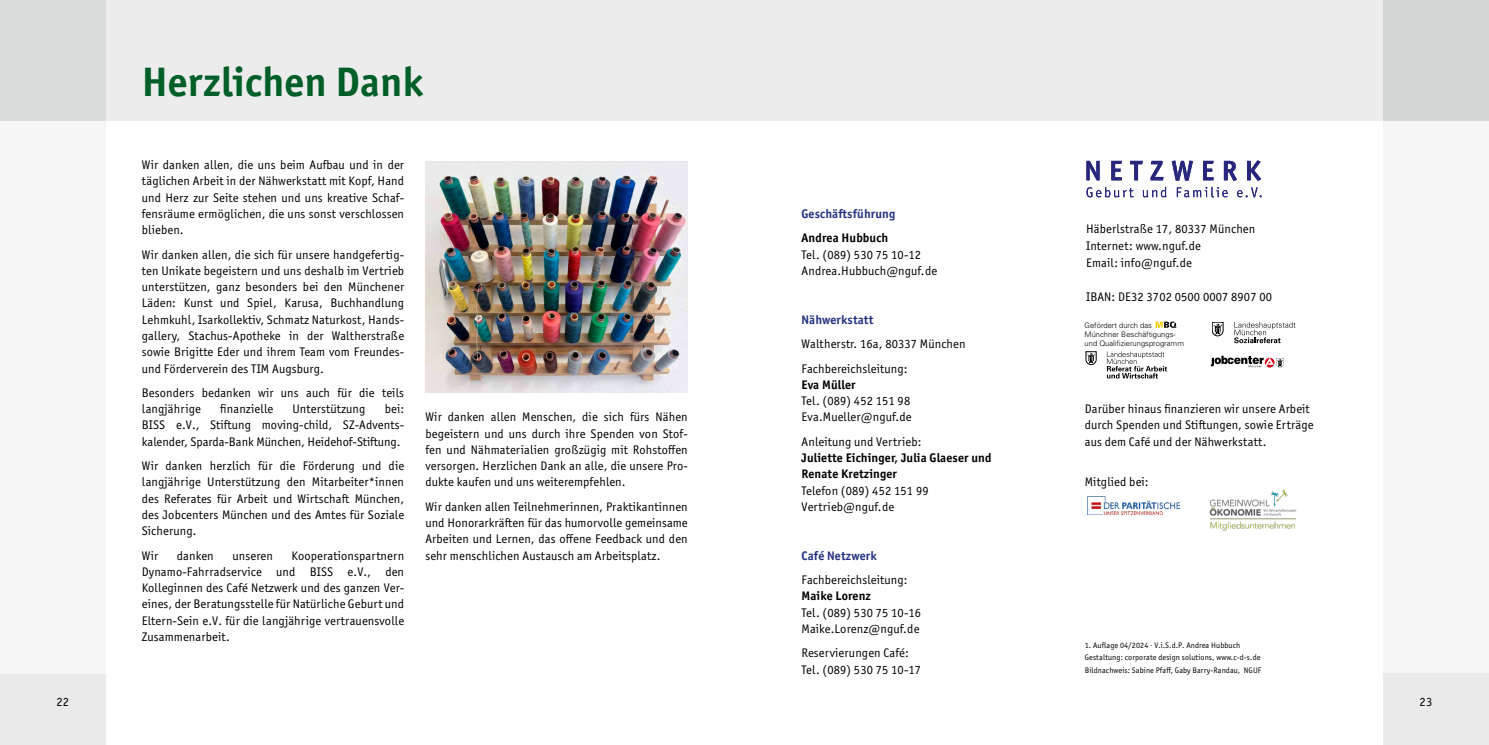
<style>
.page{position:relative;width:1489px;height:745px;background:#fff}
.page>*{position:absolute;margin:0;border:0;box-sizing:border-box;transform-origin:0 0}
.t1{font:700 41.25px "Officina Sans ITC Pro";letter-spacing:.005em;color:#005f28}
.t2{font:12.5px/16.2px "Officina Sans ITC Pro";letter-spacing:.01em;color:#000}
.t3{font:700 12.5px/16.2px "Officina Sans ITC Pro";letter-spacing:.01em;color:#000}
.t4{font:700 12.5px "Officina Sans ITC Pro";letter-spacing:.01em;color:#243282}
.t5{font:8px/12.5px "Officina Sans ITC Pro";letter-spacing:.01em;color:#000}
.t6{font:300 7.62px/9.1px "Univers";color:#000}
</style>
<div class="page">
<div style="left:1382px;top:0;width:106px;height:744px;background:#f6f6f6"></div>
<div style="left:0;top:0;width:1488px;height:121px;background:#ececec"></div>
<div style="left:1382px;top:0;width:106px;height:120px;background:#d4d5d5"></div>
<div style="left:0;top:0;width:106px;height:744px;background:#f6f6f6"></div>
<div style="left:1382px;top:673px;width:106px;height:71px;background:#eaeaea"></div>
<div style="left:0;top:0;width:106px;height:121px;background:#dadbdb"></div>
<div style="left:0;top:673px;width:106px;height:71px;background:#eaeaea"></div>
<img style="left:1087px;top:496px;width:92px;height:18px">
<img style="left:1209px;top:489px;width:88px;height:42px">
<svg style="left:1234px;top:322px;width:61px;height:21px"></svg>
<svg style="left:1212px;top:322px;width:11px;height:14px"></svg>
<svg style="left:1155px;top:321px;width:21px;height:6px"></svg>
<svg style="left:1106px;top:351px;width:60px;height:27px"></svg>
<svg style="left:1085px;top:351px;width:11px;height:13px"></svg>
<svg style="left:1210px;top:355px;width:73px;height:12px"></svg>
<svg style="left:1086px;top:187px;width:175px;height:10px"></svg>
<svg style="left:1086px;top:160px;width:174px;height:21px"></svg>
<img style="left:425px;top:161px;width:262px;height:231px">
<h1 class="t1" style="left:142px;top:56px;width:283px">Herzlichen Dank</h1>
<p class="t2" style="left:142px;top:157px;width:264px;text-align:justify">Wir danken allen, die uns beim Aufbau und in der täglichen Arbeit in der Nähwerkstatt mit Kopf, Hand und Herz zur Seite stehen und uns kreative Schaf&shy;fensräume ermöglichen, die uns sonst verschlossen blieben.</p>
<p class="t2" style="left:142px;top:246px;width:264px;text-align:justify">Wir danken allen, die sich für unsere handgefertig&shy;ten Unikate begeistern und uns deshalb im Vertrieb unterstützen, ganz besonders bei den Münchener Läden: Kunst und Spiel, Karusa, Buchhandlung Lehmkuhl, Isarkollektiv, Schmatz Naturkost, Hands&shy;gallery, Stachus-Apotheke in der Waltherstraße sowie Brigitte Eder und ihrem Team vom Freundes&shy;und Förderverein des TIM Augsburg.</p>
<p class="t2" style="left:142px;top:384px;width:264px">Besonders bedanken wir uns auch für die teils langjährige</p>
<p class="t2" style="left:142px;top:400px;width:264px;text-align:justify;text-indent:243px">bei:<br>BISS e.V., Stiftung moving-child, SZ-Advents&shy;kalender, Sparda-Bank München, Heidehof-Stiftung.</p>
<p class="t2" style="left:142px;top:457px;width:264px;text-align:justify">Wir danken herzlich für die Förderung und die langjährige Unterstützung den Mitarbeiter*innen des Referates für Arbeit und Wirtschaft München, des Jobcenters München und des Amtes für Soziale Sicherung.</p>
<p class="t2" style="left:142px;top:547px;width:18px">Wir</p>
<p class="t2" style="left:177px;top:547px;width:38px">danken</p>
<p class="t2" style="left:232px;top:547px;width:42px">unseren</p>
<p class="t2" style="left:220px;top:400px;width:55px">finanzielle</p>
<p class="t2" style="left:292px;top:400px;width:74px">Unterstützung</p>
<p class="t2" style="left:142px;top:547px;width:264px;text-align:justify;text-indent:150px">Kooperationspartnern Dynamo-Fahrradservice und BISS e.V., den Kolleginnen des Café Netzwerk und des ganzen Ver&shy;eines, der Beratungsstelle für Natürliche Geburt und Eltern-Sein e.V. für die langjährige vertrauensvolle Zusammenarbeit.</p>
<p class="t2" style="left:425px;top:408px;width:264px;text-align:justify">Wir danken allen Menschen, die sich fürs Nähen begeistern und uns durch ihre Spenden von Stof&shy;fen und Nähmaterialien großzügig mit Rohstoffen versorgen. Herzlichen Dank an alle, die unsere Pro&shy;dukte kaufen und uns weiterempfehlen.</p>
<p class="t2" style="left:425px;top:498px;width:264px;text-align:justify">Wir danken allen Teilnehmerinnen, Praktikantinnen und Honorarkräften für das humorvolle gemeinsame Arbeiten und Lernen, das offene Feedback und den sehr menschlichen Austausch am Arbeitsplatz.</p>
<p class="t4" style="left:801px;top:206px;width:95px">Geschäftsführung</p>
<p class="t3" style="left:801px;top:230px;width:88px">Andrea Hubbuch</p>
<p class="t2" style="left:801px;top:246px;width:137px">Tel. (089) 530 75 10-12<br>Andrea.Hubbuch@nguf.de</p>
<p class="t4" style="left:801px;top:311px;width:73px">Nähwerkstatt</p>
<p class="t2" style="left:801px;top:331px;width:165px;line-height:24.4px">Waltherstr. 16a, 80337 München<br>Fachbereichsleitung:</p>
<p class="t3" style="left:801px;top:376px;width:56px">Eva Müller</p>
<p class="t2" style="left:801px;top:392px;width:112px">Tel. (089) 452 151 98<br>Eva.Mueller@nguf.de</p>
<p class="t2" style="left:801px;top:433px;width:121px">Anleitung und Vertrieb:</p>
<p class="t3" style="left:801px;top:449px;width:191px">Juliette Eichinger, Julia Glaeser und<br>Renate Kretzinger</p>
<p class="t2" style="left:801px;top:482px;width:128px">Telefon (089) 452 151 99<br>Vertrieb@nguf.de</p>
<p class="t4" style="left:801px;top:547px;width:76px">Café Netzwerk</p>
<p class="t2" style="left:801px;top:571px;width:107px">Fachbereichsleitung:</p>
<p class="t3" style="left:801px;top:587px;width:71px">Maike Lorenz</p>
<p class="t2" style="left:801px;top:603px;width:121px">Tel. (089) 530 75 10-16<br>Maike.Lorenz@nguf.de</p>
<p class="t2" style="left:801px;top:644px;width:121px">Reservierungen Café:<br>Tel. (089) 530 75 10-17</p>
<p class="t2" style="left:1085px;top:220px;width:171px;line-height:16.9px">Häberlstraße 17, 80337 München<br>Internet: www.nguf.de<br>Email: info@nguf.de</p>
<p class="t2" style="left:1085px;top:288px;width:187px">IBAN: DE32 3702 0500 0007 8907 00</p>
<p class="t6" style="left:1084px;top:320px;width:101px">Gefördert durch das<br>Münchner Beschäftigungs&shy;und Qualifizierungsprogramm</p>
<p class="t2" style="left:1084px;top:400px;width:230px">Darüber hinaus finanzieren wir unsere Arbeit durch Spenden und Stiftungen, sowie Erträge aus dem Café und der Nähwerkstatt.</p>
<p class="t2" style="left:1084px;top:473px;width:65px">Mitglied bei:</p>
<p class="t5" style="left:1084px;top:638px;width:178px">1. Auflage 04/2024 · V.i.S.d.P. Andrea Hubbuch<br>Gestaltung: corporate design solutions, www.c-d-s.de<br>Bildnachweis: Sabine Pfaff, Gaby Barry-Randau, NGUF</p>
<p class="t2" style="left:56px;top:693px;width:14px">22</p>
<p class="t2" style="left:1419px;top:693px;width:14px">23</p>
</div>
